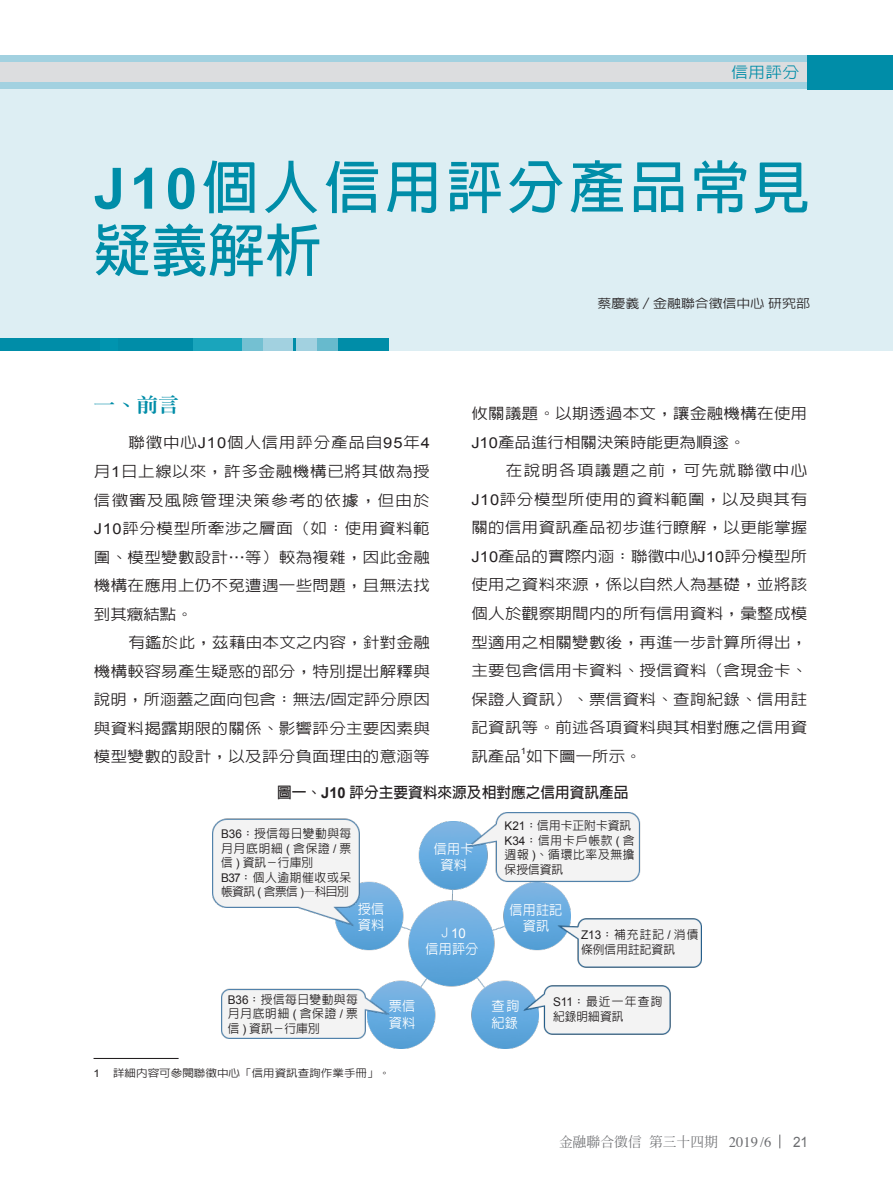
<style>
.page{position:relative;width:893px;height:1191px;background:#fff}
.page>*{position:absolute;margin:0;border:0;box-sizing:border-box;transform-origin:0 0}
._01_專題題目_01{font:700 57px/63px "AR Hei B5";letter-spacing:.075em;color:#008da8}
._03_大標題{font:800 19.5px "AR Ming B5";color:#008da8;scale:1.1 1}
.t1{font:500 15.3px "AR Hei B5";color:#008da8;scale:1.1 1}
._07_內文{font:500 15px/28.5px "AR Hei B5";letter-spacing:.02em;color:#231f20;text-align:justify;scale:1.1 1}
._09_統計圖標題{font:700 15px "AR Hei B5";color:#231f20}
.t2{font:14.25px "Arial";color:#6c6d70;scale:.95 1}
.t3{font:500 13.8px "AR Ming B5";color:#6c6d70}
._09_統計圖標題-2{font:500 13.5px/16.2px "AR Hei B5";color:#fff}
._09_統計圖標題-3{font:13.5px "Arial";color:#fff}
._02_作者OK{font:500 12.3px "AR Hei B5";color:#231f20;scale:1.13 1}
._09_統計圖標題-4{font:500 12px/14.4px "AR Hei B5";letter-spacing:.035em;color:#231f20;text-align:justify}
._09_統計圖標題-5{font:500 12px/14.4px "AR Hei B5";color:#231f20}
._09_統計圖標題-6{font:500 12px/14.4px "AR Hei B5";letter-spacing:.055em;color:#231f20}
._11_備註{font:500 10.5px "AR Hei B5";color:#231f20;scale:1.1 1}
._07_內文-2{font:8.7px "Arial";color:#231f20;scale:1.1 1}
.s1{font-family:"Arial"}
.s2{font-family:"Arial";font-weight:400}
.s3{font-family:"AR Hei B5";font-weight:500}
.s4{font-family:"Times";font-weight:400;font-size:14.55px}
</style>
<div class="page">
<svg style="left:779px;top:1134px;width:1px;height:14px"></svg>
<div style="left:0;top:55px;width:893px;height:34px;background:#a2d1e0"></div>
<div style="left:0;top:62px;width:893px;height:20px;background:#dcdddf"></div>
<div style="left:0;top:89px;width:893px;height:262px;background:#ddeef3"></div>
<div style="left:0;top:338px;width:388px;height:13px;background:#008da8"></div>
<div style="left:100px;top:338px;width:18px;height:13px;background:#0094af"></div>
<div style="left:193px;top:338px;width:49px;height:13px;background:#1aa5bc"></div>
<div style="left:242px;top:338px;width:21px;height:13px;background:#74c0d2"></div>
<div style="left:263px;top:338px;width:29px;height:13px;background:#a2d1e0"></div>
<div style="left:297px;top:338px;width:20px;height:13px;background:#a2d1e0"></div>
<div style="left:317px;top:338px;width:21px;height:13px;background:#67bacd"></div>
<hr style="left:94px;top:1058px;width:85px;height:1px;background:#231f20">
<img style="left:335px;top:1038px;width:195px;height:10px">
<img style="left:212px;top:812px;width:489px;height:226px">
<div style="left:808px;top:55px;width:85px;height:34px;background:#008da8"></div>
<p class="t1" style="left:732px;top:65px;width:63px">信用評分</p>
<p class="_01_專題題目_01" style="left:94px;top:156px;width:717px"><span class="s1">J10</span>個人信用評分產品常見疑義解析</p>
<p class="_02_作者OK" style="left:598px;top:297px;width:189px">蔡慶義／金融聯合徵信中心研究部</p>
<p class="_03_大標題" style="left:94px;top:394px;width:79px">一、前言</p>
<p class="_07_內文" style="left:94px;top:428px;width:307px;text-indent:34px">聯徵中心<span class="s2">J10</span>個人信用評分產品自<span class="s2">95</span>年<span class="s2">4</span>月<span class="s2">1</span>日上線以來，許多金融機構已將其做為授信徵審及風險管理決策參考的依據，但由於<span class="s2">J10</span>評分模型所牽涉之層面（如：使用資料範圍、模型變數設計⋯等）較為複雜，因此金融機構在應用上仍不免遭遇一些問題，且無法找到其癥結點。</p>
<p class="_07_內文" style="left:94px;top:628px;width:307px;text-indent:34px">有鑑於此，茲藉由本文之內容，針對金融機構較容易產生疑惑的部分，特別提出解釋與說明，所涵蓋之面向包含：無法<span class="s2">/</span>固定評分原因與資料揭露期限的關係、影響評分主要因素與模型變數的設計，以及評分負面理由的意涵等</p>
<p class="_07_內文" style="left:471px;top:399px;width:307px">攸關議題。以期透過本文，讓金融機構在使用<br><span class="s2">J10</span>產品進行相關決策時能更為順遂。</p>
<p class="_07_內文" style="left:471px;top:456px;width:307px;text-indent:34px">在說明各項議題之前，可先就聯徵中心<span class="s2">J10</span>評分模型所使用的資料範圍，以及與其有關的信用資訊產品初步進行瞭解，以更能掌握<span class="s2">J10</span>產品的實際內涵：聯徵中心<span class="s2">J10</span>評分模型所使用之資料來源，係以自然人為基礎，並將該個人於觀察期間內的所有信用資料，彙整成模型適用之相關變數後，再進一步計算所得出，主要包含信用卡資料、授信資料（含現金卡、保證人資訊）、票信資料、查詢紀錄、信用註記資訊等。前述各項資料與其相對應之信用資訊產品如下圖一所示。</p>
<p class="_07_內文-2" style="left:521px;top:745px;width:6px">1</p>
<p class="_09_統計圖標題" style="left:277px;top:785px;width:353px">圖一、<span class="s1">J10</span> 評分主要資料來源及相對應之信用資訊產品</p>
<p class="_09_統計圖標題-4" style="left:221px;top:826px;width:132px"><span class="s2">B36</span>：授信每日變動與每月月底明細 <span class="s2">(</span> 含保證 <span class="s2">/</span> 票信 <span class="s2">)</span> 資訊－行庫別</p>
<p class="_09_統計圖標題-6" style="left:221px;top:869px;width:132px"><span class="s2">B37</span>：個人逾期催收或呆帳資訊 <span class="s2">(</span> 含票信 <span class="s2">)</span>—科目別</p>
<p class="_09_統計圖標題-5" style="left:505px;top:818px;width:128px"><span class="s2">K21</span>：信用卡正附卡資訊</p>
<p class="_09_統計圖標題-4" style="left:505px;top:833px;width:132px"><span class="s2">K34</span>：信用卡戶帳款 <span class="s2">(</span> 含週報 <span class="s2">)</span>、循環比率及無擔保授信資訊</p>
<p class="_09_統計圖標題-2" style="left:434px;top:841px;width:41px">信用卡</p>
<p class="_09_統計圖標題-2" style="left:440px;top:857px;width:28px">資料</p>
<p class="_09_統計圖標題-2" style="left:358px;top:900px;width:28px">授信</p>
<p class="_09_統計圖標題-2" style="left:358px;top:916px;width:28px">資料</p>
<p class="_09_統計圖標題-3" style="left:438px;top:924px;width:29px"><span class="s3">Ｊ</span>10</p>
<p class="_09_統計圖標題-2" style="left:426px;top:941px;width:54px">信用評分</p>
<p class="_09_統計圖標題-2" style="left:510px;top:901px;width:54px;text-align:center">信用註記資訊</p>
<p class="_09_統計圖標題-5" style="left:581px;top:927px;width:119px"><span class="s2">Z13</span>：補充註記 <span class="s2">/</span> 消債條例信用註記資訊</p>
<p class="_09_統計圖標題-4" style="left:228px;top:992px;width:132px"><span class="s2">B36</span>：授信每日變動與每月月底明細 <span class="s2">(</span> 含保證 <span class="s2">/</span> 票信 <span class="s2">)</span> 資訊－行庫別</p>
<p class="_09_統計圖標題-2" style="left:389px;top:998px;width:28px">票信</p>
<p class="_09_統計圖標題-2" style="left:389px;top:1014px;width:28px">資料</p>
<p class="_11_備註" style="left:94px;top:1068px;width:271px"><span class="s2">1</span> 詳細內容可參閱聯徵中心「信用資訊查詢作業手冊」。</p>
<p class="_09_統計圖標題-2" style="left:492px;top:998px;width:30px">查詢紀錄</p>
<p class="_09_統計圖標題-4" style="left:553px;top:994px;width:111px"><span class="s2">S11</span>：最近一年查詢紀錄明細資訊</p>
<p class="t3" style="left:559px;top:1135px;width:214px">金融聯合徵信第三十四期 <span class="s4">2019 /6</span></p>
<p class="t2" style="left:793px;top:1132px;width:17px">21</p>
</div>
